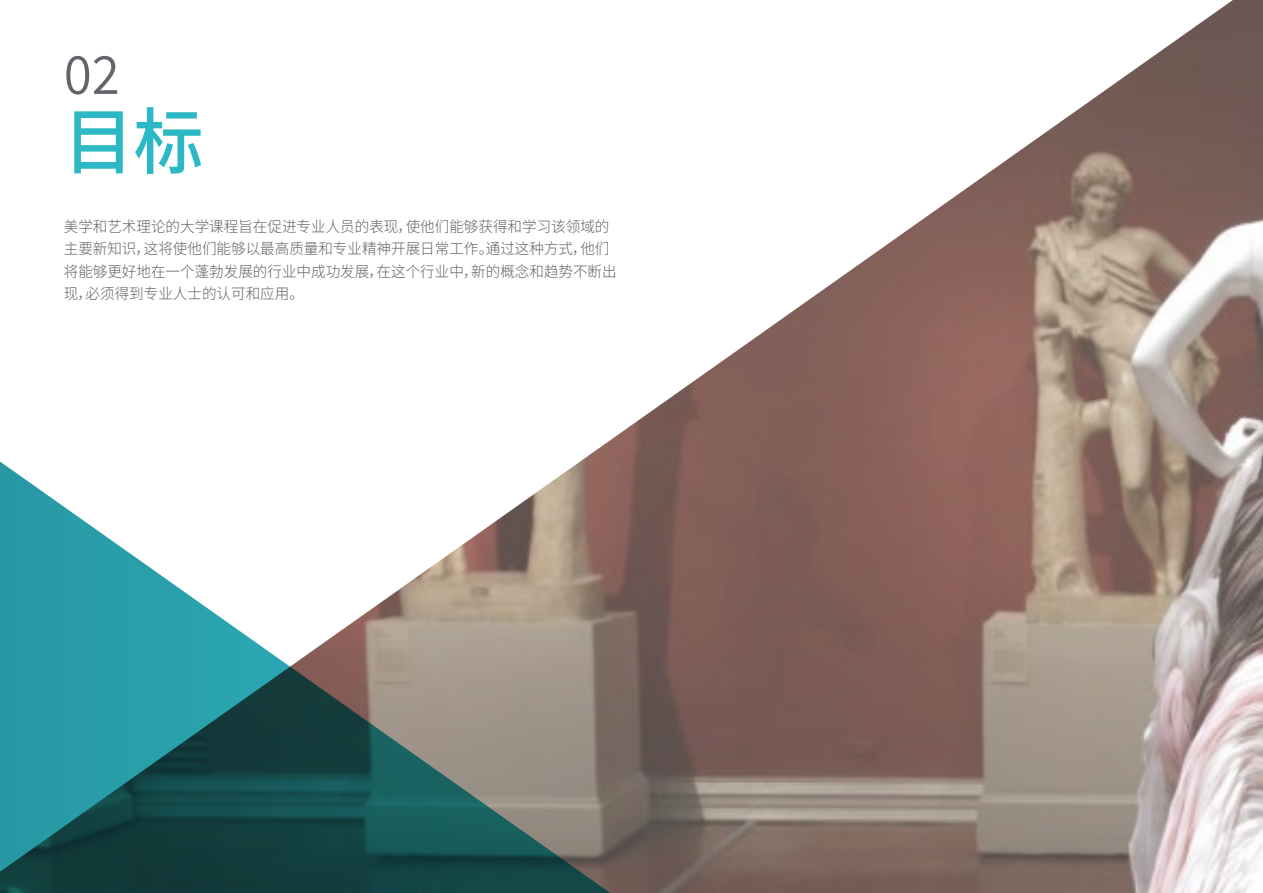
<style>
.page{position:relative;width:1263px;height:893px;background:#fff}
.page>*{position:absolute;margin:0;border:0;box-sizing:border-box;transform-origin:0 0}
.t1{font:500 72px "Source Han Sans CN";color:#2db8c5}
.t2{font:52.5px "Source Han Sans CN";color:#61646a}
.t3{font:300 15px/22.5px "Source Han Sans CN";color:#61646a}
</style>
<div class="page">
<img style="left:602px;top:0;width:661px;height:893px">
<svg style="left:0;top:446px;width:640px;height:447px"></svg>
<h2 class="t2" style="left:64px;top:45px;width:57px">02</h2>
<h1 class="t1" style="left:64px;top:101px;width:141px">目标</h1>
<p class="t3" style="left:64px;top:216px;width:554px">美学和艺术理论的大学课程旨在促进专业人员的表现，使他们能够获得和学习该领域的主要新知识，这将使他们能够以最高质量和专业精神开展日常工作。通过这种方式，他们将能够更好地在一个蓬勃发展的行业中成功发展，在这个行业中，新的概念和趋势不断出现，必须得到专业人士的认可和应用。</p>
</div>
